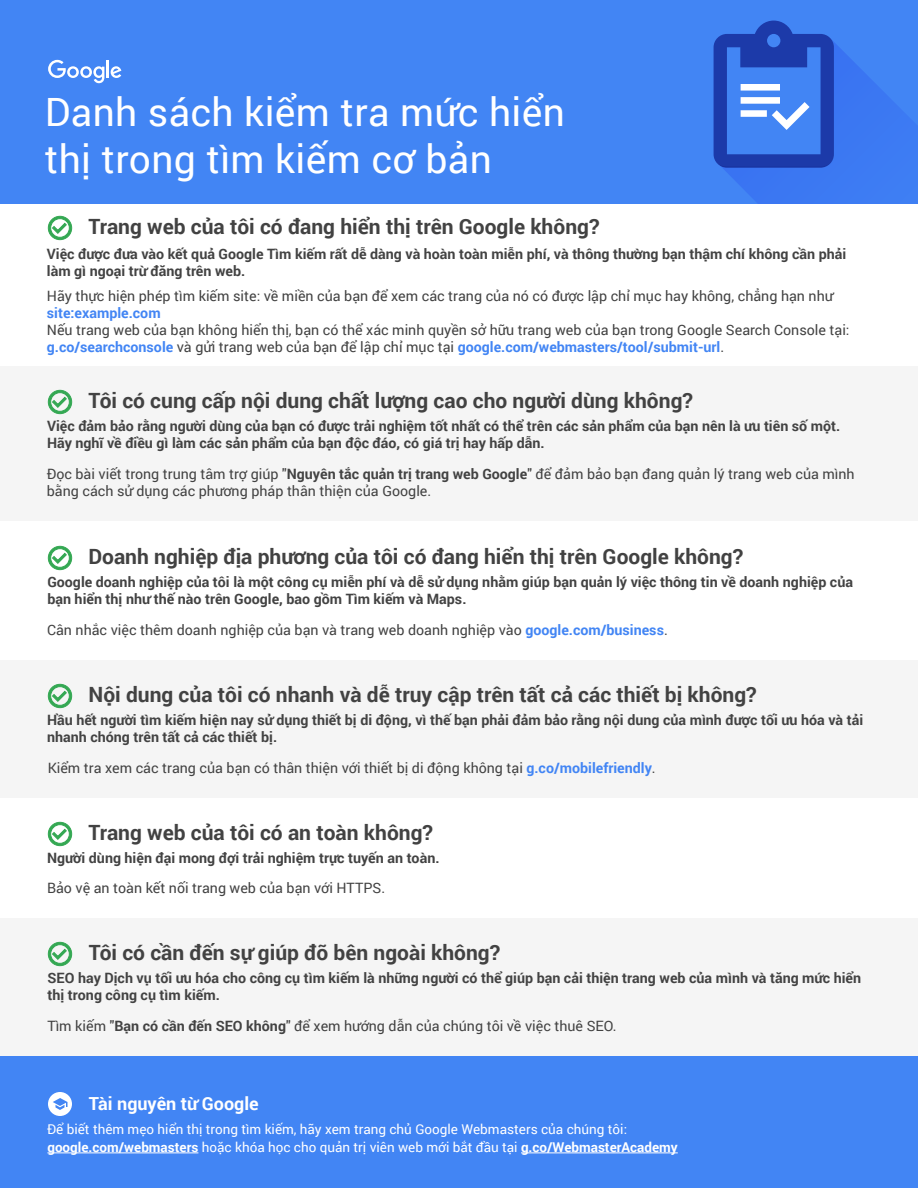
<style>
.page{position:relative;width:918px;height:1188px;background:#fff}
.page>*{position:absolute;margin:0;border:0;box-sizing:border-box;transform-origin:0 0}
.t1{font:39px/46.8px "Roboto";letter-spacing:.01em;color:#fff}
.t2{font:700 21px "Roboto";color:#424242}
.t3{font:700 18px "Roboto";color:#fff}
.t4{font:700 14.25px/17.1px "Roboto";color:#424242}
.t5{font:14.25px/17.1px "Roboto";color:#424242}
.t6{font:700 14.25px "Roboto";color:#4285f4}
.t7{font:13.5px/17.9px "Roboto";color:#fff}
.s1{font-weight:700;color:#4285f4}
.s2{font-weight:700}
</style>
<div class="page">
<div style="left:0;top:366px;width:918px;height:156px;background:#f5f5f5"></div>
<div style="left:0;top:660px;width:918px;height:138px;background:#f5f5f5"></div>
<div style="left:0;top:918px;width:918px;height:138px;background:#f5f5f5"></div>
<div style="left:0;top:1056px;width:918px;height:132px;background:#4285f4"></div>
<hr style="left:47px;top:1153px;width:151px;height:1px;background:#fff">
<hr style="left:521px;top:1153px;width:157px;height:1px;background:#fff">
<svg style="left:48px;top:216px;width:24px;height:24px"></svg>
<svg style="left:48px;top:390px;width:24px;height:24px"></svg>
<svg style="left:48px;top:546px;width:24px;height:24px"></svg>
<svg style="left:48px;top:684px;width:24px;height:24px"></svg>
<svg style="left:48px;top:822px;width:24px;height:24px"></svg>
<svg style="left:48px;top:942px;width:24px;height:24px"></svg>
<svg style="left:48px;top:1092px;width:24px;height:24px"></svg>
<div style="left:0;top:0;width:918px;height:204px;background:#4285f4"></div>
<svg style="left:714px;top:21px;width:200px;height:183px"></svg>
<svg style="left:48px;top:60px;width:56px;height:23px"></svg>
<hr style="left:106px;top:60px;width:3px;height:18px;background:#fff">
<svg style="left:111px;top:66px;width:10px;height:12px"></svg>
<h1 class="t1" style="left:45px;top:87px;width:522px">Danh sách kiểm tra mức hiển thị trong tìm kiếm cơ bản</h1>
<h2 class="t2" style="left:88px;top:212px;width:513px">Trang web của tôi có đang hiển thị trên Google không?</h2>
<p class="t4" style="left:47px;top:245px;width:801px">Việc được đưa vào kết quả Google Tìm kiếm rất dễ dàng và hoàn toàn miễn phí, và thông thường bạn thậm chí không cần phải làm gì ngoại trừ đăng trên web.</p>
<p class="t5" style="left:47px;top:287px;width:788px">Hãy thực hiện phép tìm kiếm site: về miền của bạn để xem các trang của nó có được lập chỉ mục hay không, chẳng hạn như</p>
<p class="t6" style="left:47px;top:303px;width:115px">site:example.com</p>
<p class="t5" style="left:47px;top:321px;width:804px">Nếu trang web của bạn không hiển thị, bạn có thể xác minh quyền sở hữu trang web của bạn trong Google Search Console tại: <span class="s1">g.co/searchconsole</span> và gửi trang web của bạn để lập chỉ mục tại <span class="s1">google.com/webmasters/tool/submit-url</span>.</p>
<h2 class="t2" style="left:89px;top:386px;width:606px">Tôi có cung cấp nội dung chất lượng cao cho người dùng không?</h2>
<p class="t4" style="left:47px;top:417px;width:795px">Việc đảm bảo rằng người dùng của bạn có được trải nghiệm tốt nhất có thể trên các sản phẩm của bạn nên là ưu tiên số một.<br>Hãy nghĩ về điều gì làm các sản phẩm của bạn độc đáo, có giá trị hay hấp dẫn.</p>
<p class="t5" style="left:47px;top:465px;width:809px">Đọc bài viết trong trung tâm trợ giúp "<span class="s2">Nguyên tắc quản trị trang web Google</span>" để đảm bảo bạn đang quản lý trang web của mình bằng cách sử dụng các phương pháp thân thiện của Google.</p>
<h2 class="t2" style="left:88px;top:542px;width:656px">Doanh nghiệp địa phương của tôi có đang hiển thị trên Google không?</h2>
<p class="t4" style="left:47px;top:573px;width:807px">Google doanh nghiệp của tôi là một công cụ miễn phí và dễ sử dụng nhằm giúp bạn quản lý việc thông tin về doanh nghiệp của bạn hiển thị như thế nào trên Google, bao gồm Tìm kiếm và Maps.</p>
<p class="t5" style="left:47px;top:621px;width:622px">Cân nhắc việc thêm doanh nghiệp của bạn và trang web doanh nghiệp vào <span class="s1">google.com/business</span>.</p>
<h2 class="t2" style="left:88px;top:680px;width:670px">Nội dung của tôi có nhanh và dễ truy cập trên tất cả các thiết bị không?</h2>
<p class="t4" style="left:47px;top:711px;width:818px">Hầu hết người tìm kiếm hiện nay sử dụng thiết bị di động, vì thế bạn phải đảm bảo rằng nội dung của mình được tối ưu hóa và tải nhanh chóng trên tất cả các thiết bị.</p>
<p class="t5" style="left:48px;top:759px;width:610px">Kiểm tra xem các trang của bạn có thân thiện với thiết bị di động không tại <span class="s1">g.co/mobilefriendly</span>.</p>
<h2 class="t2" style="left:88px;top:818px;width:346px">Trang web của tôi có an toàn không?</h2>
<p class="t4" style="left:47px;top:849px;width:394px">Người dùng hiện đại mong đợi trải nghiệm trực tuyến an toàn.</p>
<p class="t5" style="left:47px;top:879px;width:340px">Bảo vệ an toàn kết nối trang web của bạn với HTTPS.</p>
<h2 class="t2" style="left:89px;top:938px;width:413px">Tôi có cần đến sự giúp đỡ bên ngoài không?</h2>
<p class="t4" style="left:48px;top:969px;width:815px">SEO hay Dịch vụ tối ưu hóa cho công cụ tìm kiếm là những người có thể giúp bạn cải thiện trang web của mình và tăng mức hiển thị trong công cụ tìm kiếm.</p>
<p class="t5" style="left:47px;top:1017px;width:571px">Tìm kiếm "<span class="s2">Bạn có cần đến SEO không</span>" để xem hướng dẫn của chúng tôi về việc thuê SEO.</p>
<p class="t3" style="left:89px;top:1091px;width:171px">Tài nguyên từ Google</p>
<p class="t7" style="left:47px;top:1120px;width:632px">Để biết thêm mẹo hiển thị trong tìm kiếm, hãy xem trang chủ Google Webmasters của chúng tôi: <span class="s2">google.com/webmasters</span> hoặc khóa học cho quản trị viên web mới bắt đầu tại <span class="s2">g.co/WebmasterAcademy</span></p>
</div>
